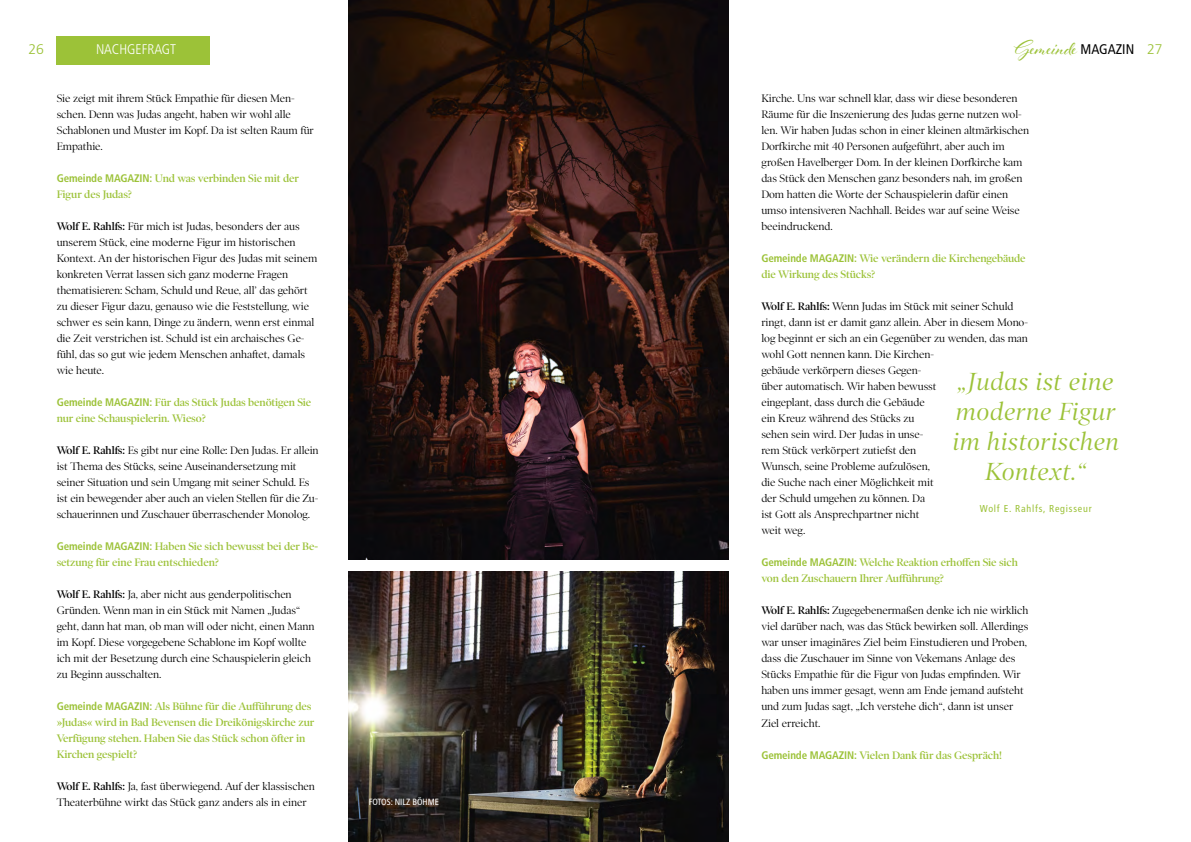
<style>
.page{position:relative;width:1191px;height:842px;background:#fff}
.page>*{position:absolute;margin:0;border:0;box-sizing:border-box;transform-origin:0 0}
.t1{font:italic 25px/30px "Poynter OS Disp";letter-spacing:.02em;color:#9cc238;text-align:center}
.t2{font:22px "Al Fresco";letter-spacing:.005em;color:#9cc238}
.t3{font:300 condensed 14px "Frutiger LT Std";color:#fff}
.t4{font:300 14px "Frutiger LT Std";color:#9cc238}
.t5{font:11px/16px "Poynter OS Disp";letter-spacing:-.005em;color:#000}
.t6{font:600 11px/16px "Poynter OS Disp";letter-spacing:-.01em;color:#9cc238}
.t7{font:condensed 10px "Frutiger LT Std";letter-spacing:.08em;color:#9cc238}
.t8{font:condensed 9px "Frutiger LT Std";color:#fff}
.s1{font-family:"Frutiger LT Std";font-stretch:condensed;font-size:14px;color:#000}
.s2{font-family:"Frutiger LT Std";font-weight:700;font-stretch:condensed}
.s3{font-weight:600}
</style>
<div class="page">
<img style="left:348px;top:571px;width:380px;height:271px">
<div style="left:57px;top:36px;width:153px;height:28px;background:#9cc238"></div>
<img style="left:348px;top:0;width:380px;height:560px">
<h2 class="t2" style="left:1013px;top:33px;width:122px">Gemeinde <span class="s1">MAGAZIN</span></h2>
<p class="t4" style="left:28px;top:41px;width:17px">26</p>
<p class="t3" style="left:96px;top:41px;width:82px">NACHGEFRAGT</p>
<p class="t4" style="left:1147px;top:41px;width:17px">27</p>
<p class="t5" style="left:57px;top:90px;width:259px">Sie zeigt mit ihrem Stück Empathie für diesen Men&shy;schen. Denn was Judas angeht, haben wir wohl alle Schablonen und Muster im Kopf. Da ist selten Raum für Empathie.</p>
<p class="t6" style="left:57px;top:170px;width:244px"><span class="s2">Gemeinde MAGAZIN:</span> Und was verbinden Sie mit der<br>Figur des Judas?</p>
<p class="t5" style="left:57px;top:218px;width:262px"><span class="s3">Wolf E. Rahlfs:</span> Für mich ist Judas, besonders der aus unserem Stück, eine moderne Figur im historischen Kontext. An der historischen Figur des Judas mit seinem konkreten Verrat lassen sich ganz moderne Fragen thematisieren: Scham, Schuld und Reue, all’ das gehört zu dieser Figur dazu, genauso wie die Feststellung, wie schwer es sein kann, Dinge zu ändern, wenn erst einmal die Zeit verstrichen ist. Schuld ist ein archaisches Ge&shy;fühl, das so gut wie jedem Menschen anhaftet, damals wie heute.</p>
<p class="t6" style="left:57px;top:394px;width:256px"><span class="s2">Gemeinde MAGAZIN:</span> Für das Stück Judas benötigen Sie nur eine Schauspielerin. Wieso?</p>
<p class="t5" style="left:57px;top:442px;width:263px"><span class="s3">Wolf E. Rahlfs:</span> Es gibt nur eine Rolle: Den Judas. Er allein ist Thema des Stücks, seine Auseinandersetzung mit seiner Situation und sein Umgang mit seiner Schuld. Es ist ein bewegender aber auch an vielen Stellen für die Zu&shy;schauerinnen und Zuschauer überraschender Monolog.</p>
<p class="t6" style="left:57px;top:538px;width:263px"><span class="s2">Gemeinde MAGAZIN:</span> Haben Sie sich bewusst bei der Be&shy;setzung für eine Frau entschieden?</p>
<p class="t5" style="left:57px;top:586px;width:259px"><span class="s3">Wolf E. Rahlfs:</span> Ja, aber nicht aus genderpolitischen Gründen. Wenn man in ein Stück mit Namen „Judas“ geht, dann hat man, ob man will oder nicht, einen Mann im Kopf. Diese vorgegebene Schablone im Kopf wollte ich mit der Besetzung durch eine Schauspielerin gleich zu Beginn ausschalten.</p>
<p class="t6" style="left:57px;top:698px;width:259px"><span class="s2">Gemeinde MAGAZIN:</span> Als Bühne für die Aufführung des »Judas« wird in Bad Bevensen die Dreikönigskirche zur Verfügung stehen. Haben Sie das Stück schon öfter in Kirchen gespielt?</p>
<p class="t5" style="left:57px;top:779px;width:260px"><span class="s3">Wolf E. Rahlfs:</span> Ja, fast überwiegend. Auf der klassischen<br>Theaterbühne wirkt das Stück ganz anders als in einer</p>
<p class="t5" style="left:761px;top:91px;width:269px">Kirche. Uns war schnell klar, dass wir diese besonderen Räume für die Inszenierung des Judas gerne nutzen wol&shy;len. Wir haben Judas schon in einer kleinen altmärkischen Dorfkirche mit 40 Personen aufgeführt, aber auch im großen Havelberger Dom. In der kleinen Dorfkirche kam das Stück den Menschen ganz besonders nah, im großen Dom hatten die Worte der Schauspielerin dafür einen umso intensiveren Nachhall. Beides war auf seine Weise beeindruckend.</p>
<p class="t6" style="left:761px;top:251px;width:266px"><span class="s2">Gemeinde MAGAZIN:</span> Wie verändern die Kirchengebäude die Wirkung des Stücks?</p>
<p class="t5" style="left:761px;top:299px;width:268px"><span class="s3">Wolf E. Rahlfs:</span> Wenn Judas im Stück mit seiner Schuld ringt, dann ist er damit ganz allein. Aber in diesem Mono&shy;log beginnt er sich an ein Gegenüber zu wenden, das man wohl Gott nennen kann. Die Kirchen-<br>gebäude verkörpern dieses Gegen-<br>über automatisch. Wir haben bewusst<br>eingeplant, dass durch die Gebäude<br>ein Kreuz während des Stücks zu<br>sehen sein wird. Der Judas in unse-<br>rem Stück verkörpert zutiefst den<br>Wunsch, seine Probleme aufzulösen,<br>die Suche nach einer Möglichkeit mit<br>der Schuld umgehen zu können. Da<br>ist Gott als Ansprechpartner nicht<br>weit weg.</p>
<p class="t6" style="left:761px;top:555px;width:258px"><span class="s2">Gemeinde MAGAZIN:</span> Welche Reaktion erhoffen Sie sich von den Zuschauern Ihrer Aufführung?</p>
<p class="t5" style="left:761px;top:603px;width:268px"><span class="s3">Wolf E. Rahlfs:</span> Zugegebenermaßen denke ich nie wirklich viel darüber nach, was das Stück bewirken soll. Allerdings war unser imaginäres Ziel beim Einstudieren und Proben, dass die Zuschauer im Sinne von Vekemans Anlage des Stücks Empathie für die Figur von Judas empfinden. Wir haben uns immer gesagt, wenn am Ende jemand aufsteht und zum Judas sagt, „Ich verstehe dich“, dann ist unser Ziel erreicht.</p>
<p class="t6" style="left:761px;top:747px;width:242px"><span class="s2">Gemeinde MAGAZIN:</span> Vielen Dank für das Gespräch!</p>
<h1 class="t1" style="left:952px;top:367px;width:168px">„Judas ist eine moderne Figur im historischen<br>Kontext.“</h1>
<p class="t7" style="left:979px;top:503px;width:113px">Wolf E. Rahlfs, Regisseur</p>
<p class="t8" style="left:369px;top:797px;width:72px">FOTOS: NILZ BÖHME</p>
</div>
